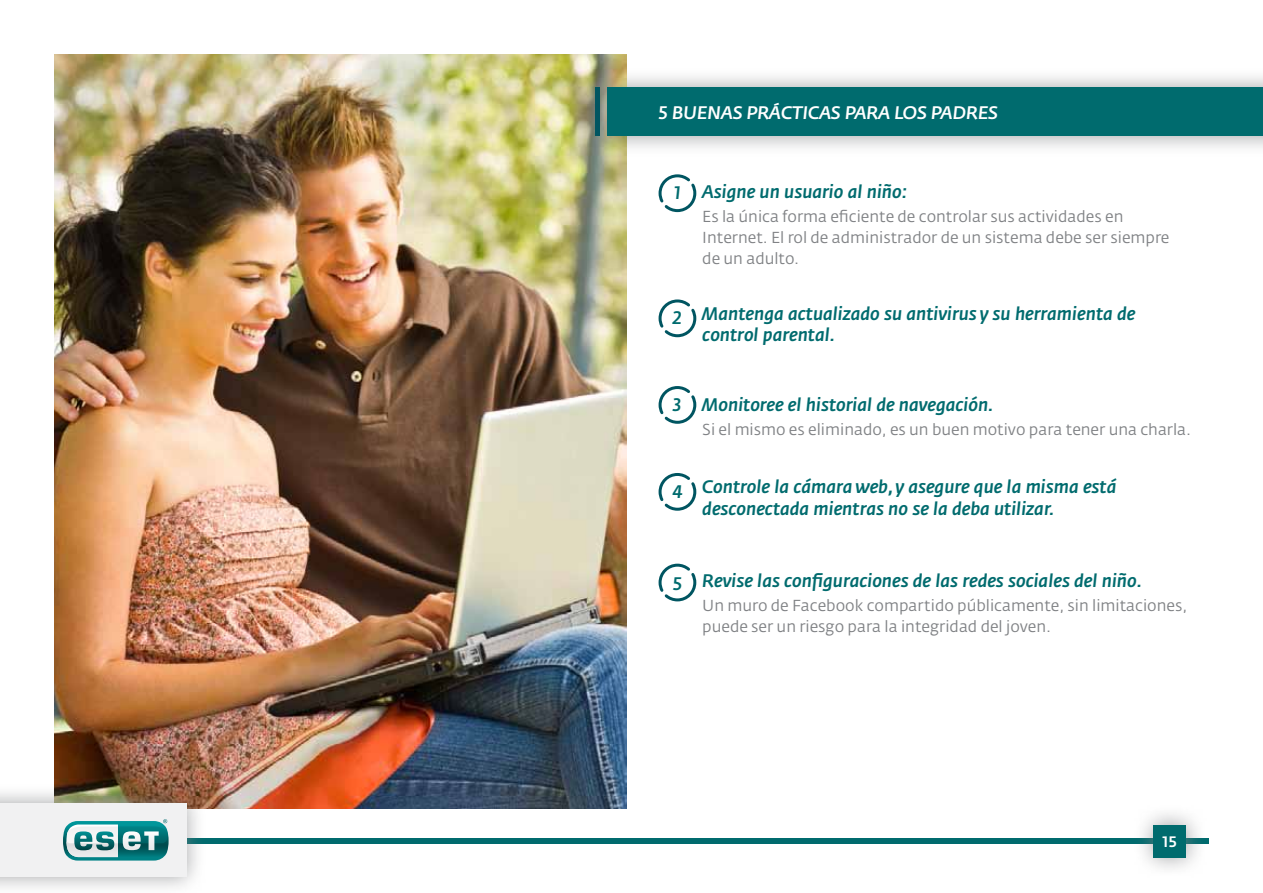
<style>
.page{position:relative;width:1263px;height:893px;background:#fff}
.page>*{position:absolute;margin:0;border:0;box-sizing:border-box;transform-origin:0 0}
.t1{font:italic 500 18px/21.6px "Fedra Sans Alt Pro";color:#006b6e}
.t2{font:italic 500 18px "Fedra Sans Alt Pro";letter-spacing:.01em;color:#fff}
.t3{font:15.75px/21px "Fedra Sans Alt Pro";color:#808285}
.t4{font:500 15px "Fedra Sans Alt Pro";color:#fff}
</style>
<div class="page">
<img style="left:54px;top:54px;width:573px;height:754px">
<div style="left:587px;top:67px;width:676px;height:90px;background:#808285;opacity:.75"></div>
<div style="left:607px;top:87px;width:656px;height:49px;background:#006b6e"></div>
<div style="left:595px;top:87px;width:5px;height:49px;background:#005561"></div>
<div style="left:55px;top:838px;width:1153px;height:6px;background:#006b6e"></div>
<div style="left:1133px;top:804px;width:73px;height:74px;background:#808285;opacity:.75"></div>
<div style="left:1153px;top:825px;width:33px;height:33px;background:#006b6e"></div>
<svg style="left:658px;top:174px;width:39px;height:39px"></svg>
<svg style="left:658px;top:299px;width:39px;height:39px"></svg>
<svg style="left:658px;top:386px;width:39px;height:38px"></svg>
<svg style="left:658px;top:473px;width:39px;height:38px"></svg>
<svg style="left:658px;top:563px;width:39px;height:39px"></svg>
<div style="left:0;top:783px;width:206px;height:110px;background:#808285;opacity:.75"></div>
<div style="left:0;top:803px;width:186px;height:73px;background:#f1f1f2"></div>
<svg style="left:63px;top:819px;width:106px;height:42px"></svg>
<p class="t2" style="left:658px;top:101px;width:134px">5 bu enas práctic</p>
<p class="t2" style="left:819px;top:101px;width:180px">as para los padr es</p>
<p class="t1" style="left:674px;top:182px;width:8px">1</p>
<p class="t1" style="left:673px;top:307px;width:10px">2</p>
<p class="t1" style="left:702px;top:180px;width:206px">Asigne un usuario al niño:</p>
<p class="t3" style="left:702px;top:206px;width:468px">Es la única forma eficiente de controlar sus actividades en<br>Internet. El rol de administrador de un sistema debe ser siempre de un adulto.</p>
<p class="t1" style="left:702px;top:303px;width:434px">Mantenga actualizado su antivirus y su herramienta de control parental.</p>
<p class="t1" style="left:673px;top:394px;width:10px">3</p>
<p class="t1" style="left:673px;top:481px;width:11px">4</p>
<p class="t1" style="left:702px;top:394px;width:293px">Monitoree el historial de navegación.</p>
<p class="t3" style="left:702px;top:419px;width:490px">Si el mismo es eliminado, es un buen motivo para tener una charla.</p>
<p class="t1" style="left:702px;top:476px;width:416px">Controle la cámara web, y asegure que la misma está desconectada mientras no se la deba utilizar.</p>
<p class="t1" style="left:673px;top:573px;width:11px">5</p>
<p class="t1" style="left:702px;top:570px;width:441px">Revise las configuraciones de las redes sociales del niño.</p>
<p class="t3" style="left:702px;top:595px;width:486px">Un muro de Facebook compartido públicamente, sin limitaciones, puede ser un riesgo para la integridad del joven.</p>
<p class="t4" style="left:1162px;top:832px;width:16px">15</p>
</div>
